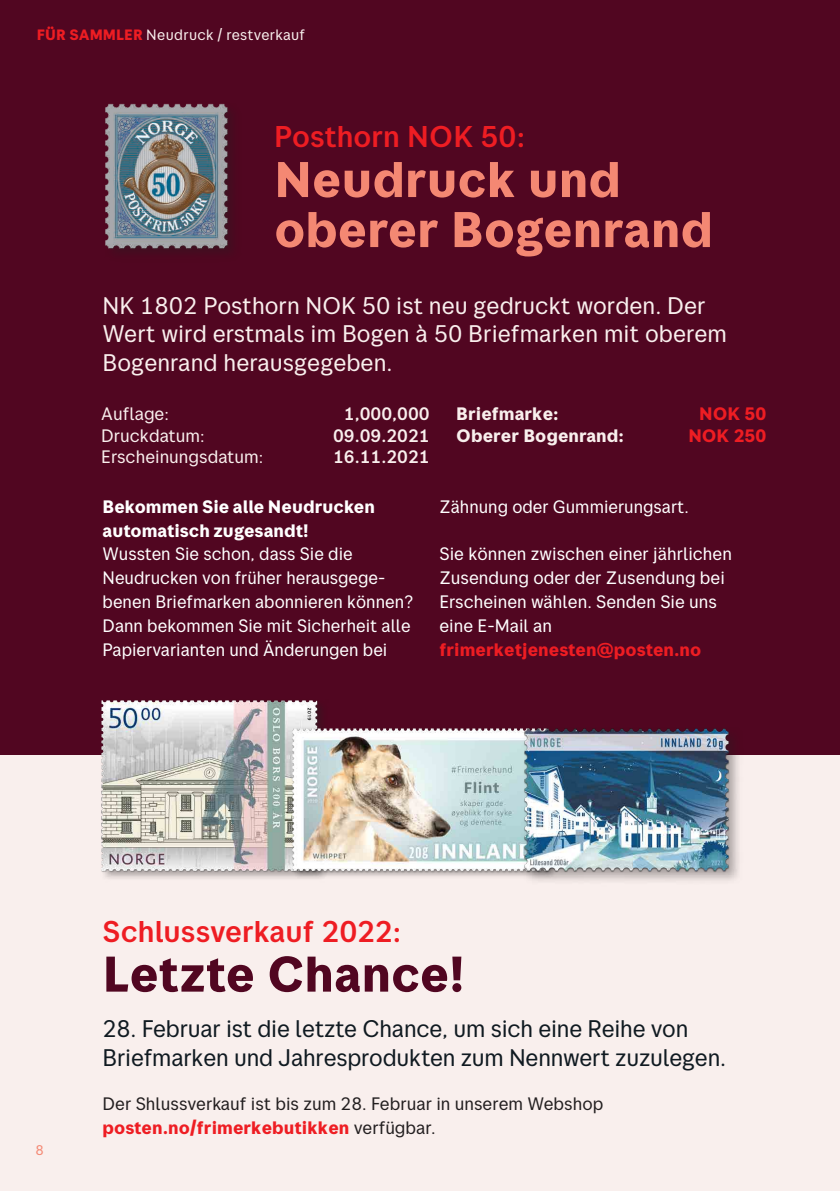
<style>
.page{position:relative;width:840px;height:1191px;background:#fff}
.page>*{position:absolute;margin:0;border:0;box-sizing:border-box;transform-origin:0 0}
.Overskrift__2{font:700 50px/50px "Posten Sans";letter-spacing:.005em;color:#f48873}
.Overskrift__2-2{font:700 50px "Posten Sans";color:#510621}
.Overskrift__2-3{font:500 30px "Posten Sans";color:#ee1d23}
.Ingress_2{font:24px/28.8px "Posten Sans";color:#f9efed}
.Ingress_2-2{font:24px/28.8px "Posten Sans";letter-spacing:-.01em;color:#101a21}
.Brødtekst_Posten{font:18px/23.8px "Posten Sans";color:#fff}
.Brødtekst_Posten-2{font:18px/24px "Posten Sans";color:#231f20}
.Mellomoverskrift{font:700 18px/24px "Posten Sans";color:#fff}
.Liten_brødtekst_Post{font:18px "Posten Sans";color:#f9efed}
.Liten_brødtekst_Post-2{font:500 18px "Posten Sans";color:#f9efed}
.Liten_brødtekst_Post-3{font:700 18px "Posten Sans";color:#f9efed}
.Liten_brødtekst_Post-4{font:700 18px "Posten Sans";color:#ee1d23}
.kapitteltittel_hvit{font:15px "Posten Sans";letter-spacing:.015em;color:#f9efed}
.t1{font:14px "Posten Sans";color:#f48873}
.s1{font-weight:700;color:#ee1d23}
</style>
<div class="page">
<div style="left:0;top:653px;width:839px;height:538px;background:#f9efed"></div>
<div style="left:0;top:0;width:839px;height:754px;background:#510621"></div>
<img style="left:105px;top:103px;width:126px;height:149px">
<img style="left:88px;top:700px;width:233px;height:179px">
<img style="left:279px;top:714px;width:230px;height:165px">
<img style="left:509px;top:728px;width:233px;height:153px">
<p class="kapitteltittel_hvit" style="left:37px;top:26px;width:269px"><span class="s1">FÜR SAMMLER</span> Neudruck / restverkauf</p>
<p class="Overskrift__2-3" style="left:274px;top:118px;width:252px">Posthorn NOK 50:</p>
<p class="Overskrift__2" style="left:274px;top:154px;width:440px">Neudruck und oberer Bogenrand</p>
<p class="Ingress_2" style="left:102px;top:290px;width:625px">NK 1802 Posthorn NOK 50 ist neu gedruckt worden. Der<br>Wert wird erstmals im Bogen à 50 Briefmarken mit oberem<br>Bogenrand herausgegeben.</p>
<p class="Liten_brødtekst_Post" style="left:101px;top:403px;width:69px">Auflage:</p>
<p class="Liten_brødtekst_Post-2" style="left:344px;top:403px;width:87px">1,000,000</p>
<p class="Liten_brødtekst_Post" style="left:101px;top:424px;width:105px">Druckdatum:</p>
<p class="Liten_brødtekst_Post-2" style="left:333px;top:425px;width:98px">09.09.2021</p>
<p class="Liten_brødtekst_Post" style="left:101px;top:446px;width:163px">Erscheinungsdatum:</p>
<p class="Liten_brødtekst_Post-2" style="left:333px;top:446px;width:98px">16.11.2021</p>
<p class="Liten_brødtekst_Post-3" style="left:456px;top:403px;width:104px">Briefmarke:</p>
<p class="Liten_brødtekst_Post-4" style="left:698px;top:403px;width:68px">NOK 50</p>
<p class="Liten_brødtekst_Post-3" style="left:456px;top:425px;width:169px">Oberer Bogenrand:</p>
<p class="Liten_brødtekst_Post-4" style="left:688px;top:425px;width:79px">NOK 250</p>
<p class="Mellomoverskrift" style="left:102px;top:494px;width:274px">Bekommen Sie alle Neudrucken automatisch zugesandt!</p>
<p class="Brødtekst_Posten" style="left:102px;top:542px;width:312px">Wussten Sie schon, dass Sie die Neudrucken von früher herausgege&shy;benen Briefmarken abonnieren können?<br>Dann bekommen Sie mit Sicherheit alle Papiervarianten und Änderungen bei</p>
<p class="Brødtekst_Posten" style="left:439px;top:494px;width:251px">Zähnung oder Gummierungsart.</p>
<p class="Brødtekst_Posten" style="left:439px;top:542px;width:294px">Sie können zwischen einer jährlichen<br>Zusendung oder der Zusendung bei<br>Erscheinen wählen. Senden Sie uns eine E-Mail an <span class="s1">frimerketjenesten@posten.no</span></p>
<p class="Overskrift__2-3" style="left:102px;top:913px;width:300px">Schlussverkauf 2022:</p>
<p class="Overskrift__2-2" style="left:102px;top:944px;width:363px">Letzte Chance!</p>
<p class="t1" style="left:36px;top:1142px;width:10px">8</p>
<p class="Ingress_2-2" style="left:102px;top:1013px;width:624px">28. Februar ist die letzte Chance, um sich eine Reihe von<br>Briefmarken und Jahresprodukten zum Nennwert zuzulegen.</p>
<p class="Brødtekst_Posten-2" style="left:102px;top:1091px;width:502px">Der Shlussverkauf ist bis zum 28. Februar in unserem Webshop <span class="s1">posten.no/frimerkebutikken</span> verfügbar.</p>
</div>
